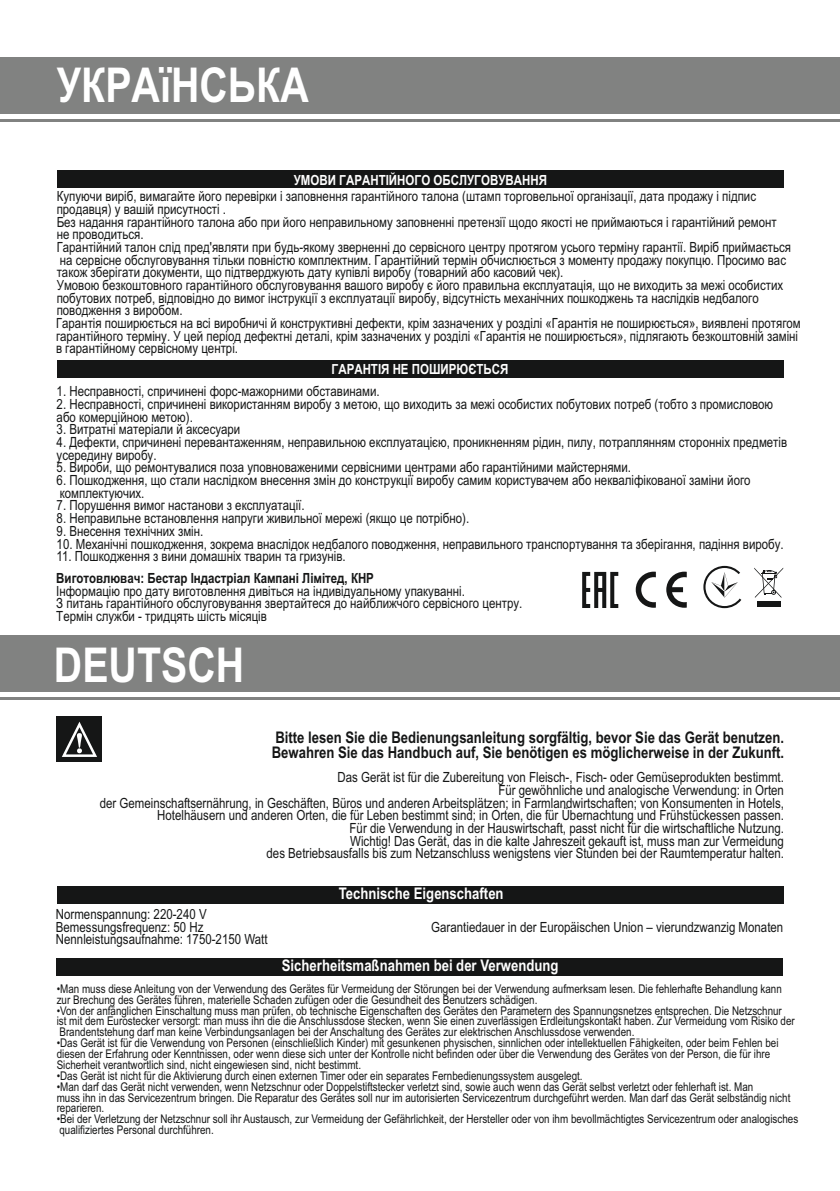
<style>
.page{position:relative;width:840px;height:1191px;background:#fff}
.page>*{position:absolute;margin:0;border:0;box-sizing:border-box;transform-origin:0 0}
.t1{font:700 48px "Arial Narrow";color:#fff}
.t2{font:700 16px/14.6px "Arial Narrow";color:#151616}
.t3{font:700 16px "Arial Narrow";color:#fff}
.t4{font:14px/12.6px "Arial Narrow";color:#151616}
.t5{font:700 14px "Arial Narrow";color:#fff}
.t6{font:700 14px "Arial Narrow";color:#151616}
.t7{font:12px/10.8px "Arial Narrow";color:#151616}
</style>
<div class="page">
<hr style="left:0;top:119px;width:839px;height:3px;background:#818281">
<div style="left:0;top:57px;width:839px;height:56px;background:#818281"></div>
<div style="left:57px;top:170px;width:725px;height:17px;background:#151616"></div>
<div style="left:57px;top:361px;width:725px;height:17px;background:#151616"></div>
<svg style="left:582px;top:572px;width:36px;height:36px"></svg>
<svg style="left:635px;top:571px;width:51px;height:37px"></svg>
<svg style="left:703px;top:566px;width:38px;height:42px"></svg>
<svg style="left:754px;top:567px;width:28px;height:31px"></svg>
<div style="left:756px;top:601px;width:24px;height:6px;background:#151616"></div>
<div style="left:0;top:635px;width:839px;height:57px;background:#818281"></div>
<hr style="left:0;top:696px;width:839px;height:3px;background:#818281">
<div style="left:57px;top:716px;width:45px;height:46px;background:#151616"></div>
<svg style="left:62px;top:721px;width:35px;height:36px"></svg>
<div style="left:58px;top:886px;width:725px;height:17px;background:#151616"></div>
<div style="left:57px;top:958px;width:725px;height:17px;background:#151616"></div>
<h1 class="t1" style="left:57px;top:67px;width:253px">УКРАїНСЬКА</h1>
<p class="t5" style="left:294px;top:175px;width:254px">УМОВИ ГАРАНТІЙНОГО ОБСЛУГОВУВАННЯ</p>
<p class="t4" style="left:56px;top:191px;width:746px">Купуючи виріб, вимагайте його перевірки і заповнення гарантійного талона (штамп торговельної організації, дата продажу і підпис продавця) у вашій присутності .<br>Без надання гарантійного талона або при його неправильному заповненні претензії щодо якості не приймаються і гарантійний ремонт<br>не проводиться.<br>Гарантійний талон слід пред'являти при будь-якому зверненні до сервісного центру протягом усього терміну гарантії. Виріб приймається на сервісне обслуговування тільки повністю комплектним. Гарантійний термін обчислюється з моменту продажу покупцю. Просимо вас також зберігати документи, що підтверджують дату купівлі виробу (товарний або касовий чек).<br>Умовою безкоштовного гарантійного обслуговування вашого виробу є його правильна експлуатація, що не виходить за межі особистих побутових потреб, відповідно до вимог інструкції з експлуатації виробу, відсутність механічних пошкоджень та наслідків недбалого поводження з виробом.<br>Гарантія поширюється на всі виробничі й конструктивні дефекти, крім зазначених у розділі «Гарантія не поширюється», виявлені протягом гарантійного терміну. У цей період дефектні деталі, крім зазначених у розділі «Гарантія не поширюється», підлягають безкоштовній заміні в гарантійному сервісному центрі.</p>
<p class="t5" style="left:331px;top:364px;width:178px">ГАРАНТІЯ НЕ ПОШИРЮЄТЬСЯ</p>
<p class="t4" style="left:57px;top:386px;width:324px">1. Несправності, спричинені форс-мажорними обставинами.</p>
<p class="t4" style="left:57px;top:399px;width:717px">2. Несправності, спричинені використанням виробу з метою, що виходить за межі особистих побутових потреб (тобто з промисловою або комерційною метою).</p>
<p class="t4" style="left:57px;top:424px;width:185px">3. Витратні матеріали й аксесуари</p>
<p class="t4" style="left:57px;top:437px;width:731px">4. Дефекти, спричинені перевантаженням, неправильною експлуатацією, проникненням рідин, пилу, потраплянням сторонніх предметів усередину виробу.</p>
<p class="t4" style="left:57px;top:462px;width:575px">5. Вироби, що ремонтувалися поза уповноваженими сервісними центрами або гарантійними майстернями.</p>
<p class="t4" style="left:57px;top:475px;width:695px">6. Пошкодження, що стали наслідком внесення змін до конструкції виробу самим користувачем або некваліфікованої заміни його комплектуючих.</p>
<p class="t4" style="left:57px;top:500px;width:249px">7. Порушення вимог настанови з експлуатації.</p>
<p class="t4" style="left:57px;top:513px;width:414px">8. Неправильне встановлення напруги живильної мережі (якщо це потрібно).</p>
<p class="t4" style="left:57px;top:526px;width:148px">9. Внесення технічних змін.</p>
<p class="t4" style="left:57px;top:538px;width:728px">10. Механічні пошкодження, зокрема внаслідок недбалого поводження, неправильного транспортування та зберігання, падіння виробу.</p>
<p class="t4" style="left:57px;top:551px;width:290px">11. Пошкодження з вини домашніх тварин та гризунів.</p>
<p class="t6" style="left:56px;top:573px;width:319px">Виготовлювач: Бестар Індастріал Кампані Лімітед, КНР</p>
<p class="t4" style="left:56px;top:586px;width:467px">Інформацію про дату виготовлення дивіться на індивідуальному упакуванні.<br>З питань гарантійного обслуговування звертайтеся до найближчого сервісного центру.<br>Термін служби - тридцять шість місяців</p>
<h1 class="t1" style="left:54px;top:647px;width:192px">DEUTSCH</h1>
<p class="t2" style="left:271px;top:731px;width:513px">Bitte lesen Sie die Bedienungsanleitung sorgfältig, bevor Sie das Gerät benutzen.<br>Bewahren Sie das Handbuch auf, Sie benötigen es möglicherweise in der Zukunft.</p>
<p class="t4" style="left:100px;top:772px;width:685px;text-align:right">Das Gerät ist für die Zubereitung von Fleisch-, Fisch- oder Gemüseprodukten bestimmt.<br>Für gewöhnliche und analogische Verwendung: in Orten<br>der Gemeinschaftsernährung, in Geschäften, Büros und anderen Arbeitsplätzen; in Farmlandwirtschaften; von Konsumenten in Hotels, Hotelhäusern und anderen Orten, die für Leben bestimmt sind; in Orten, die für Übernachtung und Frühstückessen passen.<br>Für die Verwendung in der Hauswirtschaft, passt nicht für die wirtschaftliche Nutzung.<br>Wichtig! Das Gerät, das in die kalte Jahreszeit gekauft ist, muss man zur Vermeidung<br>des Betriebsausfalls bis zum Netzanschluss wenigstens vier Stunden bei der Raumtemperatur halten.</p>
<p class="t3" style="left:339px;top:887px;width:166px">Technische Eigenschaften</p>
<p class="t4" style="left:56px;top:909px;width:213px">Normenspannung: 220-240 V<br>Bemessungsfrequenz: 50 Hz<br>Nennleistungsaufnahme: 1750-2150 Watt</p>
<p class="t3" style="left:282px;top:959px;width:278px">Sicherheitsmaßnahmen bei der Verwendung</p>
<p class="t7" style="left:57px;top:984px;width:726px">• Man muss diese Anleitung von der Verwendung des Gerätes für Vermeidung der Störungen bei der Verwendung aufmerksam lesen. Die fehlerhafte Behandlung kann zur Brechung des Gerätes führen, materielle Schaden zufügen oder die Gesundheit des Benutzers schädigen.</p>
<p class="t7" style="left:57px;top:1006px;width:739px">• Von der anfänglichen Einschaltung muss man prüfen, ob technische Eigenschaften des Gerätes den Parametern des Spannungsnetzes entsprechen. Die Netzschnur<br>ist mit dem Eurostecker versorgt: man muss ihn die die Anschlussdose stecken, wenn Sie einen zuverlässigen Erdleitungskontakt haben. Zur Vermeidung vom Risiko der<br>Brandentstehung darf man keine Verbindungsanlagen bei der Anschaltung des Gerätes zur elektrischen Anschlussdose verwenden.</p>
<p class="t7" style="left:57px;top:1038px;width:723px">• Das Gerät ist für die Verwendung von Personen (einschließlich Kinder) mit gesunkenen physischen, sinnlichen oder intellektuellen Fähigkeiten, oder beim Fehlen bei diesen der Erfahrung oder Kenntnissen, oder wenn diese sich unter der Kontrolle nicht befinden oder über die Verwendung des Gerätes von der Person, die für ihre<br>Sicherheit verantwortlich sind, nicht eingewiesen sind, nicht bestimmt.</p>
<p class="t7" style="left:57px;top:1071px;width:527px">•Das Gerät ist nicht für die Aktivierung durch einen externen Timer oder ein separates Fernbedienungssystem ausgelegt.</p>
<p class="t7" style="left:57px;top:1082px;width:734px">• Man darf das Gerät nicht verwenden, wenn Netzschnur oder Doppelstiftstecker verletzt sind, sowie auch wenn das Gerät selbst verletzt oder fehlerhaft ist. Man<br>muss ihn in das Servicezentrum bringen. Die Reparatur des Gerätes soll nur im autorisierten Servicezentrum durchgeführt werden. Man darf das Gerät selbständig nicht reparieren.</p>
<p class="t7" style="left:57px;top:1114px;width:742px">• Bei der Verletzung der Netzschnur soll ihr Austausch, zur Vermeidung der Gefährlichkeit, der Hersteller oder von ihm bevollmächtigtes Servicezentrum oder analogisches qualifiziertes Personal durchführen.</p>
<p class="t4" style="left:431px;top:922px;width:353px">Garantiedauer in der Europäischen Union – vierundzwanzig Monaten</p>
</div>
